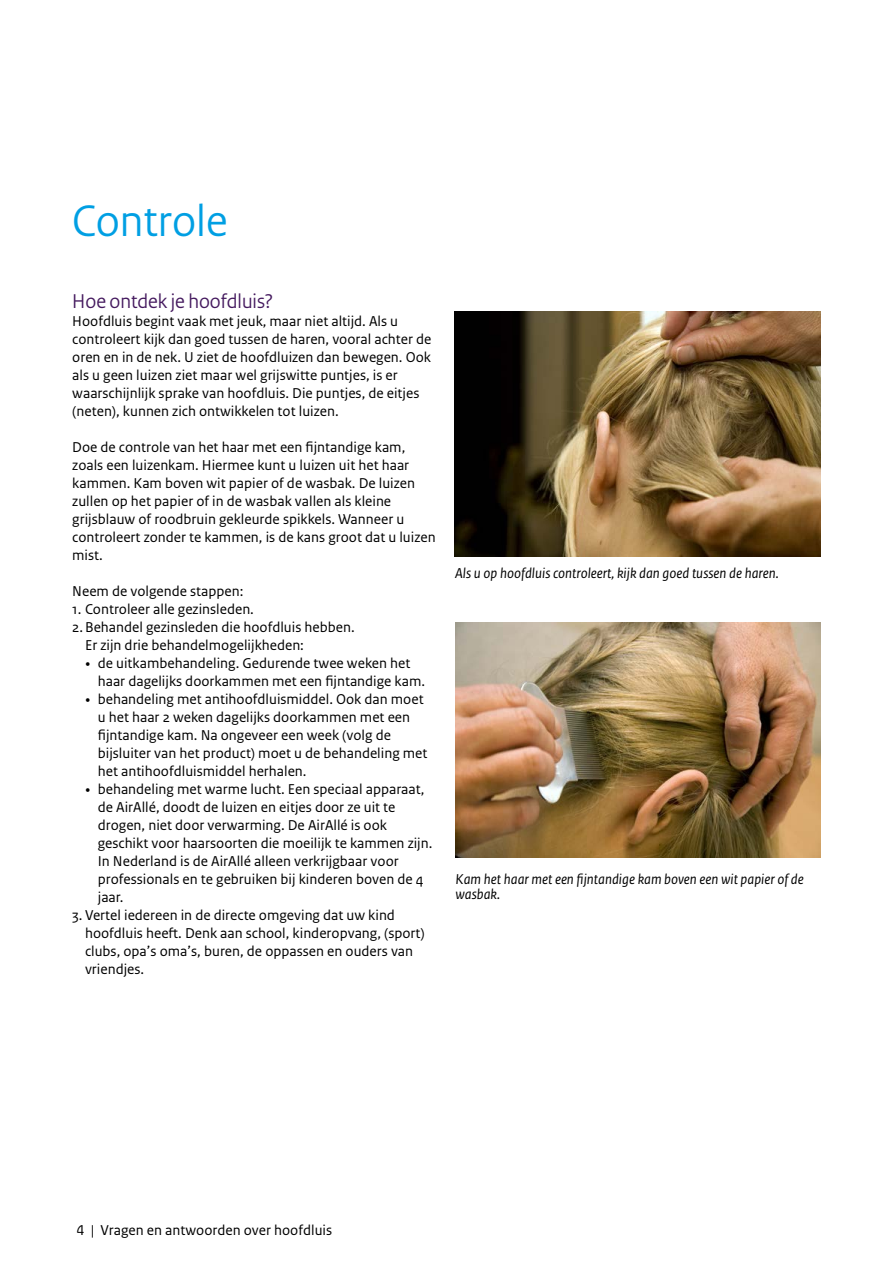
<style>
.page{position:relative;width:893px;height:1263px;background:#fff}
.page>*{position:absolute;margin:0;border:0;box-sizing:border-box;transform-origin:0 0}
._00_RIVM_Hoofdstukko{font:46.5px "Rijksoverheid Sans Heading";color:#009fe3}
._04_RIVM_Paragraafko{font:21px "Rijksoverheid Sans Heading";color:#44195e}
._10_RIVM_Broodtekst{font:15px/18px "Rijksoverheid Sans Text";color:#000}
._12_RIVM_Opsomming_B{font:15px/18px "Rijksoverheid Sans Text";color:#000}
._13_RIVM_Fotobijschr{font:italic 15px/15px "Rijksoverheid Sans Text";color:#000}
.s1{font-family:"Rijksoverheid Serif"}
</style>
<div class="page">
<img style="left:454px;top:311px;width:367px;height:246px">
<img style="left:455px;top:623px;width:366px;height:234px">
<p class="_00_RIVM_Hoofdstukko" style="left:72px;top:194px;width:157px">Controle</p>
<p class="_04_RIVM_Paragraafko" style="left:72px;top:289px;width:202px">Hoe ontdek je hoofdluis?</p>
<p class="_10_RIVM_Broodtekst" style="left:72px;top:312px;width:361px">Hoofdluis begint vaak met jeuk, maar niet altijd. Als u controleert kijk dan goed tussen de haren, vooral achter de oren en in de nek. U ziet de hoofdluizen dan bewegen. Ook als u geen luizen ziet maar wel grijswitte puntjes, is er waarschijnlijk sprake van hoofdluis. Die puntjes, de eitjes (neten), kunnen zich ontwikkelen tot luizen.</p>
<p class="_10_RIVM_Broodtekst" style="left:72px;top:438px;width:365px">Doe de controle van het haar met een fijntandige kam, zoals een luizenkam. Hiermee kunt u luizen uit het haar kammen. Kam boven wit papier of de wasbak. De luizen zullen op het papier of in de wasbak vallen als kleine grijsblauw of roodbruin gekleurde spikkels. Wanneer u controleert zonder te kammen, is de kans groot dat u luizen mist.</p>
<p class="_10_RIVM_Broodtekst" style="left:72px;top:582px;width:173px">Neem de volgende stappen:</p>
<p class="_10_RIVM_Broodtekst" style="left:72px;top:600px;width:183px">1. Controleer alle gezinsleden.</p>
<p class="_10_RIVM_Broodtekst" style="left:72px;top:618px;width:284px">2.Behandel gezinsleden die hoofdluis hebben.</p>
<p class="_10_RIVM_Broodtekst" style="left:85px;top:636px;width:220px">Er zijn drie behandelmogelijkheden:</p>
<p class="_12_RIVM_Opsomming_B" style="left:98px;top:654px;width:329px;text-indent:-13px"><span class="s1">•</span> de uitkambehandeling. Gedurende twee weken het haar dagelijks doorkammen met een fijntandige kam.</p>
<p class="_12_RIVM_Opsomming_B" style="left:98px;top:690px;width:331px;text-indent:-13px"><span class="s1">•</span> behandeling met antihoofdluismiddel. Ook dan moet u het haar 2 weken dagelijks doorkammen met een fijntandige kam. Na ongeveer een week (volg de bijsluiter van het product) moet u de behandeling met het antihoofdluismiddel herhalen.</p>
<p class="_12_RIVM_Opsomming_B" style="left:98px;top:780px;width:336px;text-indent:-13px"><span class="s1">•</span> behandeling met warme lucht. Een speciaal apparaat, de AirAllé, doodt de luizen en eitjes door ze uit te drogen, niet door verwarming. De AirAllé is ook geschikt voor haarsoorten die moeilijk te kammen zijn.<br>In Nederland is de AirAllé alleen verkrijgbaar voor professionals en te gebruiken bij kinderen boven de 4 jaar.</p>
<p class="_12_RIVM_Opsomming_B" style="left:85px;top:906px;width:341px;text-indent:-13px">3. Vertel iedereen in de directe omgeving dat uw kind hoofdluis heeft. Denk aan school, kinderopvang, (sport) clubs, opa’s oma’s, buren, de oppassen en ouders van vriendjes.</p>
<p class="_13_RIVM_Fotobijschr" style="left:455px;top:566px;width:325px">Als u op hoofdluis controleert, kijk dan goed tussen de haren.</p>
<p class="_13_RIVM_Fotobijschr" style="left:455px;top:872px;width:350px">Kam het haar met een fijntandige kam boven een wit papier of de wasbak.</p>
<p class="_10_RIVM_Broodtekst" style="left:77px;top:1221px;width:257px">4 | Vragen en antwoorden over hoofdluis</p>
</div>
